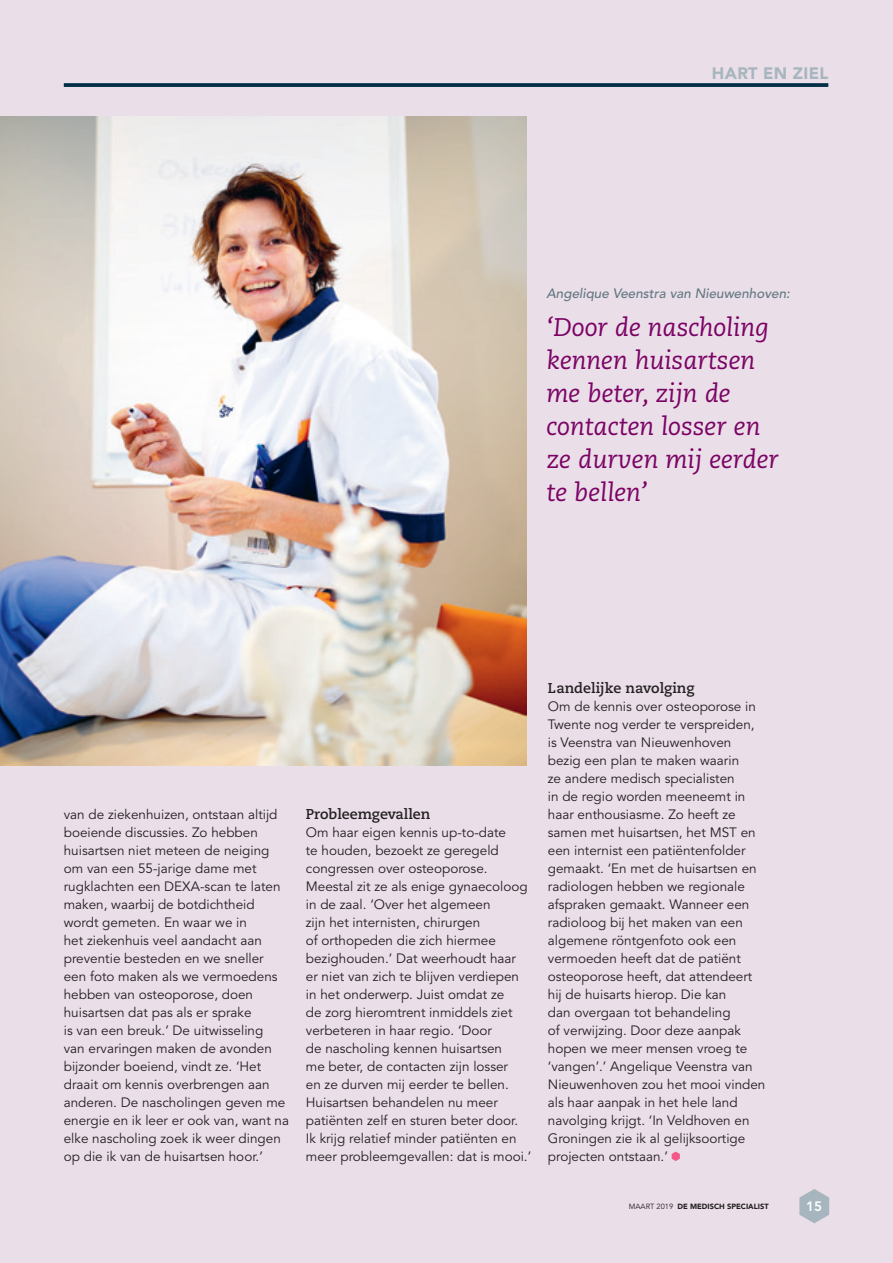
<style>
.page{position:relative;width:893px;height:1263px;background:#eadee9}
.page>*{position:absolute;margin:0;border:0;box-sizing:border-box;transform-origin:0 0}
.t1{font:italic 25.5px/33px "Caecilia";color:#7b0364}
.t2{font:900 16.5px "Avenir LT";letter-spacing:.02em;color:#a7b6be}
.t3{font:700 14.25px "Caecilia";color:#231f20}
.t4{font:13.5px/18px "Avenir";color:#231f20}
.t5{font:italic 500 13.5px "Avenir LT";color:#647882}
.t6{font:800 13.5px "Avenir";color:#fff}
.t7{font:900 7.5px "Avenir LT";color:#231f20}
.s1{font-weight:400}
</style>
<div class="page">
<svg style="left:799px;top:1189px;width:30px;height:34px"></svg>
<svg style="left:64px;top:83px;width:764px;height:4px;background:#0d384f"></svg>
<svg style="left:672px;top:1151px;width:8px;height:10px"></svg>
<img style="left:0;top:117px;width:527px;height:648px">
<p class="t2" style="left:712px;top:63px;width:118px">HART EN ZIEL</p>
<p class="t5" style="left:546px;top:286px;width:245px">Angelique Veenstra van Nieuwenhoven:</p>
<h1 class="t1" style="left:546px;top:311px;width:234px">‘Door de nascholing kennen huisartsen me beter, zijn de contacten losser en ze durven mij eerder te bellen’</h1>
<p class="t4" style="left:64px;top:806px;width:227px">van de ziekenhuizen, ontstaan altijd boeiende discussies. Zo hebben huisartsen niet meteen de neiging om van een 55-jarige dame met rugklachten een DEXA-scan te laten maken, waarbij de botdichtheid wordt gemeten. En waar we in<br>het ziekenhuis veel aandacht aan preventie besteden en we sneller een foto maken als we vermoedens hebben van osteoporose, doen huisartsen dat pas als er sprake<br>is van een breuk.’ De uitwisseling<br>van ervaringen maken de avonden bijzonder boeiend, vindt ze. ‘Het draait om kennis overbrengen aan anderen. De nascholingen geven me energie en ik leer er ook van, want na elke nascholing zoek ik weer dingen op die ik van de huisartsen hoor.’</p>
<p class="t3" style="left:306px;top:806px;width:126px">Probleemgevallen</p>
<p class="t4" style="left:306px;top:824px;width:227px">Om haar eigen kennis up-to-date<br>te houden, bezoekt ze geregeld congressen over osteoporose.<br>Meestal zit ze als enige gynaecoloog in de zaal. ‘Over het algemeen<br>zijn het internisten, chirurgen<br>of orthopeden die zich hiermee bezighouden.’ Dat weerhoudt haar er niet van zich te blijven verdiepen in het onderwerp. Juist omdat ze<br>de zorg hieromtrent inmiddels ziet verbeteren in haar regio. ‘Door<br>de nascholing kennen huisartsen<br>me beter, de contacten zijn losser<br>en ze durven mij eerder te bellen.<br>Huisartsen behandelen nu meer patiënten zelf en sturen beter door.<br>Ik krijg relatief minder patiënten en meer probleemgevallen: dat is mooi.’</p>
<p class="t3" style="left:548px;top:680px;width:148px">Landelijke navolging</p>
<p class="t4" style="left:548px;top:698px;width:219px">Om de kennis over osteoporose in<br>Twente nog verder te verspreiden, is Veenstra van Nieuwenhoven bezig een plan te maken waarin<br>ze andere medisch specialisten<br>in de regio worden meeneemt in haar enthousiasme. Zo heeft ze samen met huisartsen, het MST en een internist een patiëntenfolder gemaakt. ‘En met de huisartsen en radiologen hebben we regionale afspraken gemaakt. Wanneer een radioloog bij het maken van een algemene röntgenfoto ook een vermoeden heeft dat de patiënt osteoporose heeft, dat attendeert hij de huisarts hierop. Die kan<br>dan overgaan tot behandeling<br>of verwijzing. Door deze aanpak hopen we meer mensen vroeg te ‘vangen’.’ Angelique Veenstra van<br>Nieuwenhoven zou het mooi vinden als haar aanpak in het hele land navolging krijgt. ‘In Veldhoven en<br>Groningen zie ik al gelijksoortige projecten ontstaan.’</p>
<p class="t7" style="left:629px;top:1202px;width:141px"><span class="s1">MAART 2019</span> DE MEDISCH SPECIALIST</p>
<p class="t6" style="left:806px;top:1198px;width:17px">15</p>
</div>
